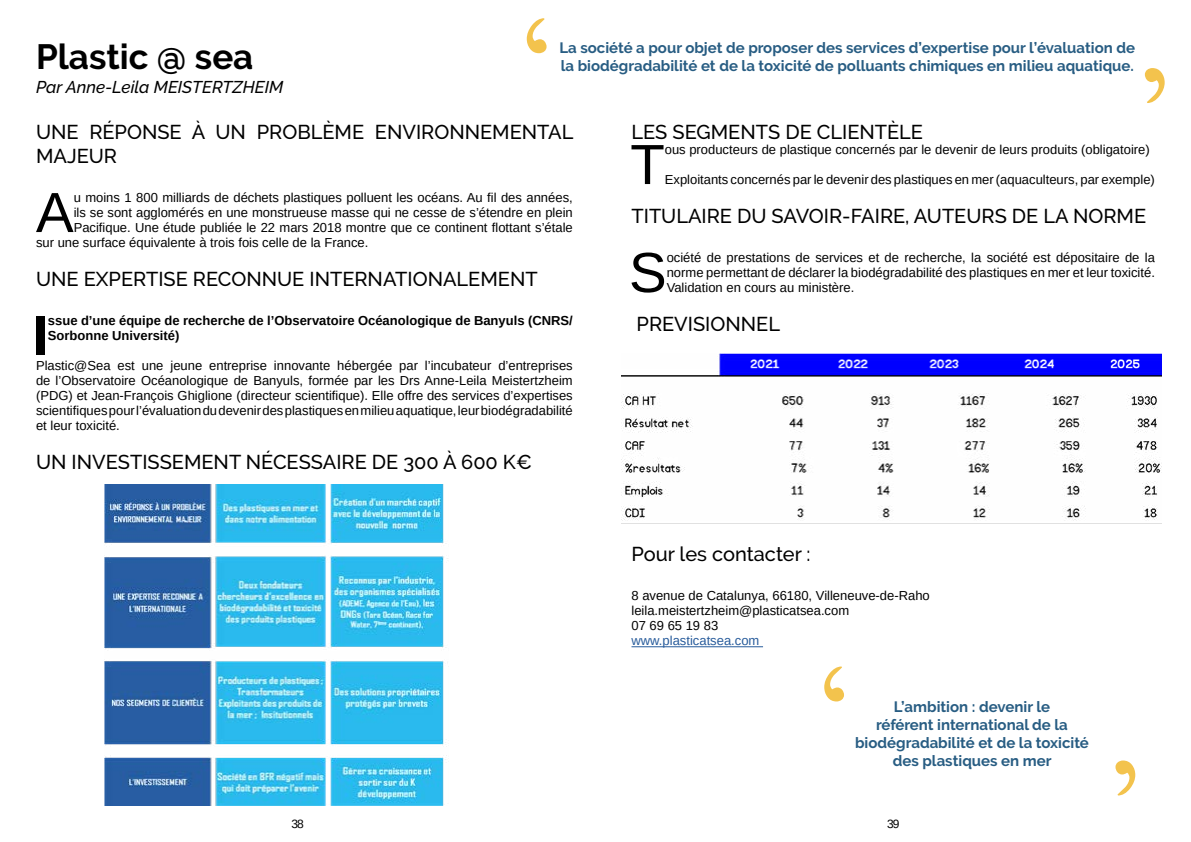
<style>
.page{position:relative;width:1191px;height:842px;background:#fff}
.page>*{position:absolute;margin:0;border:0;box-sizing:border-box;transform-origin:0 0}
.t1{font:56.6px "Arimo";color:#000}
.t2{font:700 56.6px "Arimo";color:#000}
.t3{font:700 35px "Raleway";color:#000}
.t4{font:500 20px/24px "Raleway";color:#000}
.t5{font:italic 500 17px "Raleway";color:#000}
.t6{font:700 15px/18px "Raleway";color:#285d83;text-align:center}
.t7{font:13px/15px "Arimo";color:#000;text-align:justify}
.t8{font:700 13px/15px "Arimo";color:#000}
.t9{font:13px "Arimo";color:#275b9b}
.t10{font:12px "Arimo";color:#000}
</style>
<div class="page">
<img style="left:104px;top:485px;width:344px;height:321px">
<img style="left:622px;top:353px;width:539px;height:168px">
<hr style="left:631px;top:646px;width:132px;height:1px;background:#275b9b">
<h2 class="t3" style="left:36px;top:37px;width:219px">Plastic @ sea</h2>
<h3 class="t5" style="left:36px;top:77px;width:249px">Par Anne-Leila MEISTERTZHEIM</h3>
<p class="t6" style="left:559px;top:38px;width:577px;text-align:left">La société a pour objet de proposer des services d’expertise pour l’évaluation de la biodégradabilité et de la toxicité de polluants chimiques en milieu aquatique.</p>
<h3 class="t4" style="left:36px;top:120px;width:539px">UNE RÉPONSE À UN PROBLÈME ENVIRONNEMENTAL<br>MAJEUR</h3>
<h1 class="t1" style="left:36px;top:177px;width:39px">A</h1>
<p class="t7" style="left:74px;top:190px;width:500px">u moins 1 800 milliards de déchets plastiques polluent les océans. Au fil des années,</p>
<p class="t7" style="left:74px;top:205px;width:500px">ils se sont agglomérés en une monstrueuse masse qui ne cesse de s’étendre en plein</p>
<p class="t7" style="left:74px;top:220px;width:500px">Pacifique. Une étude publiée le 22 mars 2018 montre que ce continent flottant s’étale</p>
<p class="t7" style="left:36px;top:235px;width:334px">sur une surface équivalente à trois fois celle de la France.</p>
<h3 class="t4" style="left:36px;top:267px;width:503px">UNE EXPERTISE RECONNUE INTERNATIONALEMENT</h3>
<h1 class="t2" style="left:32px;top:297px;width:17px">I</h1>
<p class="t8" style="left:48px;top:313px;width:526px">ssue d’une équipe de recherche de l’Observatoire Océanologique de Banyuls (CNRS/<br>Sorbonne Université)</p>
<p class="t7" style="left:36px;top:358px;width:538px">Plastic@Sea est une jeune entreprise innovante hébergée par l’incubateur d’entreprises de l’Observatoire Océanologique de Banyuls, formée par les Drs Anne-Leila Meistertzheim (PDG) et Jean-François Ghiglione (directeur scientifique). Elle offre des services d’expertises scientifiques pour l’évaluation du devenir des plastiques en milieu aquatique, leur biodégradabilité et leur toxicité.</p>
<h3 class="t4" style="left:36px;top:450px;width:497px">UN INVESTISSEMENT NÉCESSAIRE DE 300 À 600 K€</h3>
<h3 class="t4" style="left:631px;top:120px;width:293px">LES SEGMENTS DE CLIENTÈLE</h3>
<h1 class="t1" style="left:630px;top:129px;width:36px">T</h1>
<p class="t7" style="left:665px;top:142px;width:486px">ous producteurs de plastique concernés par le devenir de leurs produits (obligatoire)</p>
<p class="t7" style="left:665px;top:172px;width:491px">Exploitants concernés par le devenir des plastiques en mer (aquaculteurs, par exemple)</p>
<h3 class="t4" style="left:631px;top:204px;width:516px">TITULAIRE DU SAVOIR-FAIRE, AUTEURS DE LA NORME</h3>
<h1 class="t1" style="left:629px;top:237px;width:39px">S</h1>
<p class="t7" style="left:666px;top:250px;width:490px">ociété de prestations de services et de recherche, la société est dépositaire de la norme permettant de déclarer la biodégradabilité des plastiques en mer et leur toxicité.<br>Validation en cours au ministère.</p>
<h3 class="t4" style="left:636px;top:312px;width:145px">PREVISIONNEL</h3>
<h3 class="t4" style="left:631px;top:542px;width:181px">Pour les contacter :</h3>
<p class="t7" style="left:631px;top:588px;width:300px;text-align:left">8 avenue de Catalunya, 66180, Villeneuve-de-Raho leila.meistertzheim@plasticatsea.com<br>07 69 65 19 83</p>
<p class="t9" style="left:631px;top:633px;width:129px">www.plasticatsea.com</p>
<p class="t6" style="left:855px;top:697px;width:235px">L’ambition : devenir le<br>référent international de la biodégradabilité et de la toxicité des plastiques en mer</p>
<p class="t10" style="left:291px;top:816px;width:14px">38</p>
<p class="t10" style="left:887px;top:816px;width:14px">39</p>
</div>
